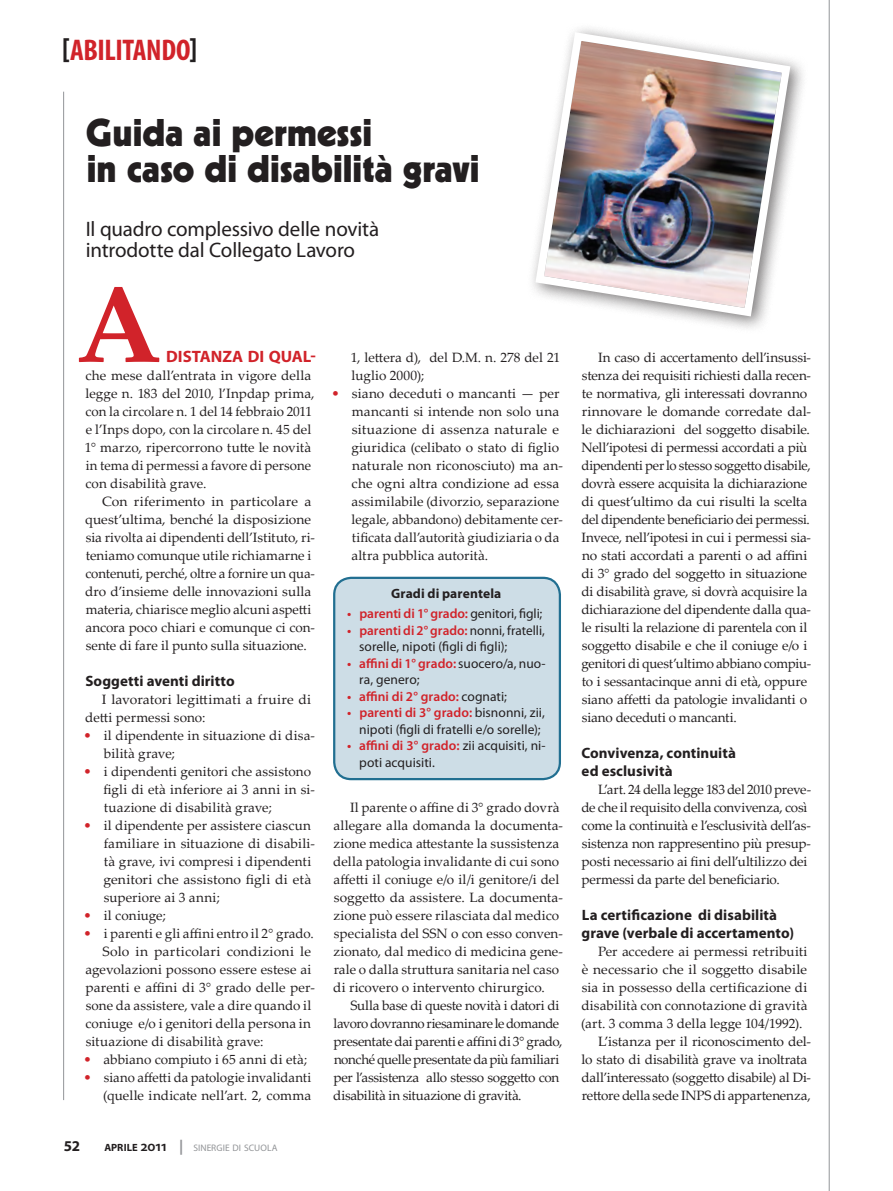
<style>
.page{position:relative;width:893px;height:1191px;background:#fff}
.page>*{position:absolute;margin:0;border:0;box-sizing:border-box;transform-origin:0 0}
.primo_capoverso{font:700 108px "Palatino Linotype";color:#d1232a}
.principale_lungo{font:900 37.5px/36px "Kabel";color:#231f20}
.Sezione{font:700 condensed 30px "Myriad Pro";letter-spacing:-.015em;color:#d1232a}
.sottotitolo{font:21px/21px "Myriad Pro";letter-spacing:-.01em;color:#231f20}
.primo_capoverso-2{font:700 16.5px "Myriad Pro";color:#d1232a}
.titolo_paragrafo{font:700 15px/18px "Myriad Pro";letter-spacing:.005em;color:#231f20}
.corpo{font:13.5px/18px "Palatino Linotype";letter-spacing:-.005em;color:#231f20}
.elenco_puntato{font:13.5px/18px "Palatino Linotype";letter-spacing:.005em;color:#231f20}
.primo_capoverso-3{font:13.5px/18px "Palatino Linotype";letter-spacing:.005em;color:#231f20}
.citazione_norma{font:13.5px/16.5px "Myriad Pro";color:#231f20}
.corpo-2{font:13.5px/18px "Palatino Linotype";letter-spacing:-.025em;color:#231f20}
.citazione_norma-2{font:600 13.5px "Myriad Pro";color:#d1232a}
.citazione_norma-3{font:700 13.5px "Myriad Pro";letter-spacing:.01em;color:#231f20}
.t1{font:9.45px "Myriad Pro";letter-spacing:.01em;color:#939598}
.s1{color:#231f20}
.s2{color:#d1232a}
.s3{font-weight:700;font-size:10.5px;color:#231f20}
.s4{font-weight:600;font-size:14.7px;color:#231f20}
.s5{font-weight:700;font-size:15px}
.s6{font-weight:400;color:#231f20}
.s7{font-weight:600;color:#d1232a}
</style>
<div class="page">
<hr style="left:829px;top:0;width:1px;height:1191px;background:#939598">
<hr style="left:63px;top:92px;width:1px;height:1008px;background:#939598">
<div style="left:334px;top:578px;width:226px;height:201px;background:#cddde6;border-radius:17px"></div>
<div style="left:333px;top:577px;width:228px;height:203px;border:2px solid #216f91;border-radius:17px"></div>
<img style="left:532px;top:28px;width:263px;height:293px">
<p class="Sezione" style="left:62px;top:31px;width:136px"><span class="s1">[</span>ABILITANDO<span class="s1">]</span></p>
<p class="principale_lungo" style="left:86px;top:114px;width:395px">Guida ai permessi<br>in caso di disabilità gravi</p>
<p class="sottotitolo" style="left:86px;top:218px;width:295px">Il quadro complessivo delle novità introdotte dal Collegato Lavoro</p>
<p class="primo_capoverso" style="left:76px;top:248px;width:87px">A</p>
<p class="primo_capoverso-2" style="left:166px;top:345px;width:151px">DISTANZA DI QUAL-</p>
<p class="primo_capoverso-3" style="left:85px;top:366px;width:231px">che mese dall’entrata in vigore della legge n. 183 del 2010, l’Inpdap prima, con la circolare n. 1 del 14 febbraio 2011 e l’Inps dopo, con la circolare n. 45 del 1° marzo, ripercorrono tutte le novità in tema di permessi a favore di persone con disabilità grave.</p>
<p class="corpo" style="left:85px;top:492px;width:231px;text-indent:17px">Con riferimento in particolare a quest’ultima, benché la disposizione sia rivolta ai dipendenti dell’Istituto, ri&shy;teniamo comunque utile richiamarne i contenuti, perché, oltre a fornire un qua&shy;dro d’insieme delle innovazioni sulla materia, chiarisce meglio alcuni aspetti ancora poco chiari e comunque ci con&shy;sente di fare il punto sulla situazione.</p>
<p class="titolo_paragrafo" style="left:85px;top:671px;width:151px">Soggetti aventi diritto</p>
<p class="corpo" style="left:85px;top:690px;width:228px;text-indent:17px">I lavoratori legittimati a fruire di detti permessi sono:</p>
<p class="elenco_puntato" style="left:104px;top:726px;width:213px;text-indent:-20px"><span class="s2">•</span> il dipendente in situazione di disa&shy;bilità grave;</p>
<p class="elenco_puntato" style="left:103px;top:762px;width:213px;text-indent:-20px"><span class="s2">•</span> i dipendenti genitori che assistono figli di età inferiore ai 3 anni in si&shy;tuazione di disabilità grave;</p>
<p class="elenco_puntato" style="left:103px;top:816px;width:213px;text-indent:-20px"><span class="s2">•</span> il dipendente per assistere ciascun familiare in situazione di disabili&shy;tà grave, ivi compresi i dipendenti genitori che assistono figli di età superiore ai 3 anni;</p>
<p class="elenco_puntato" style="left:84px;top:906px;width:84px"><span class="s2">•</span> il coniuge;</p>
<p class="elenco_puntato" style="left:84px;top:924px;width:232px"><span class="s2">•</span> i parenti e gli affini entro il 2° grado.</p>
<p class="corpo" style="left:85px;top:942px;width:231px;text-indent:17px">Solo in particolari condizioni le agevolazioni possono essere estese ai parenti e affini di 3° grado delle per&shy;sone da assistere, vale a dire quando il coniuge e/o i genitori della persona in situazione di disabilità grave:</p>
<p class="elenco_puntato" style="left:84px;top:1050px;width:225px"><span class="s2">•</span> abbiano compiuto i 65 anni di età;</p>
<p class="elenco_puntato" style="left:84px;top:1068px;width:229px;text-align:right"><span class="s2">•</span> siano affetti da patologie invalidanti (quelle indicate nell’art. 2, comma</p>
<p class="titolo_paragrafo" style="left:64px;top:1136px;width:18px">52</p>
<p class="t1" style="left:104px;top:1142px;width:175px"><span class="s3">APRILE</span> <span class="s4">2011</span> <span class="s5">|</span> SINERGIE DI SCUOLA</p>
<p class="elenco_puntato" style="left:351px;top:348px;width:211px">1, lettera d), del D.M. n. 278 del 21 luglio 2000);</p>
<p class="elenco_puntato" style="left:351px;top:384px;width:213px;text-indent:-20px"><span class="s2">•</span> siano deceduti o mancanti — per mancanti si intende non solo una situazione di assenza naturale e giuridica (celibato o stato di figlio naturale non riconosciuto) ma an&shy;che ogni altra condizione ad essa assimilabile (divorzio, separazione legale, abbandono) debitamente cer&shy;tificata dall’autorità giudiziaria o da altra pubblica autorità.</p>
<p class="citazione_norma-3" style="left:391px;top:584px;width:112px">Gradi di parentela</p>
<p class="citazione_norma-2" style="left:347px;top:605px;width:197px">• parenti di 1° grado: <span class="s6">genitori, figli;</span></p>
<p class="citazione_norma" style="left:359px;top:622px;width:187px;text-indent:-12px"><span class="s7">• parenti di 2° grado:</span> nonni, fratelli, sorelle, nipoti (figli di figli);</p>
<p class="citazione_norma" style="left:359px;top:655px;width:188px;text-indent:-12px"><span class="s7">• affini di 1° grado:</span>suocero/a, nuo&shy;ra, genero;</p>
<p class="citazione_norma-2" style="left:347px;top:688px;width:161px">• affini di 2° grado: <span class="s6">cognati;</span></p>
<p class="citazione_norma" style="left:347px;top:704px;width:199px;text-align:center"><span class="s7">• parenti di 3° grado:</span> bisnonni, zii, nipoti (figli di fratelli e/o sorelle);</p>
<p class="citazione_norma" style="left:359px;top:737px;width:188px;text-indent:-12px"><span class="s7">• affini di 3° grado:</span> zii acquisiti, ni&shy;poti acquisiti.</p>
<p class="corpo" style="left:333px;top:798px;width:231px;text-indent:17px">Il parente o affine di 3° grado dovrà allegare alla domanda la documenta&shy;zione medica attestante la sussistenza della patologia invalidante di cui sono affetti il coniuge e/o il/i genitore/i del soggetto da assistere. La documenta&shy;zione può essere rilasciata dal medico specialista del SSN o con esso conven&shy;zionato, dal medico di medicina gene&shy;rale o dalla struttura sanitaria nel caso di ricovero o intervento chirurgico.</p>
<p class="corpo-2" style="left:333px;top:996px;width:231px;text-indent:17px">Sulla base di queste novità i datori di lavoro dovranno riesaminare le domande presentate dai parenti e affini di 3° grado, nonché quelle presentate da più familiari per l’assistenza allo stesso soggetto con disabilità in situazione di gravità.</p>
<p class="corpo" style="left:581px;top:348px;width:231px;text-indent:17px">In caso di accertamento dell’insussi&shy;stenza dei requisiti richiesti dalla recen&shy;te normativa, gli interessati dovranno rinnovare le domande corredate dal&shy;le dichiarazioni del soggetto disabile.<br>Nell’ipotesi di permessi accordati a più dipendenti per lo stesso soggetto disabile, dovrà essere acquisita la dichiarazione di quest’ultimo da cui risulti la scelta del dipendente beneficiario dei permessi.<br>Invece, nell’ipotesi in cui i permessi sia&shy;no stati accordati a parenti o ad affini di 3° grado del soggetto in situazione di disabilità grave, si dovrà acquisire la dichiarazione del dipendente dalla qua&shy;le risulti la relazione di parentela con il soggetto disabile e che il coniuge e/o i genitori di quest’ultimo abbiano compiu&shy;to i sessantacinque anni di età, oppure siano affetti da patologie invalidanti o siano deceduti o mancanti.</p>
<p class="titolo_paragrafo" style="left:581px;top:743px;width:156px">Convivenza, continuità ed esclusività</p>
<p class="corpo" style="left:581px;top:780px;width:231px;text-indent:17px">L’art. 24 della legge 183 del 2010 preve&shy;de che il requisito della convivenza, così come la continuità e l’esclusività dell’as&shy;sistenza non rappresentino più presup&shy;posti necessario ai fini dell’ultilizzo dei permessi da parte del beneficiario.</p>
<p class="titolo_paragrafo" style="left:582px;top:905px;width:214px">La certificazione di disabilità grave (verbale di accertamento)</p>
<p class="corpo" style="left:581px;top:942px;width:228px;text-align:justify;text-indent:17px">Per accedere ai permessi retribuiti è necessario che il soggetto disabile sia in possesso della certificazione di disabilità con connotazione di gravità (art. 3 comma 3 della legge 104/1992).</p>
<p class="corpo" style="left:581px;top:1032px;width:231px;text-indent:17px">L’istanza per il riconoscimento del&shy;lo stato di disabilità grave va inoltrata dall’interessato (soggetto disabile) al Di&shy;rettore della sede INPS di appartenenza,</p>
</div>
